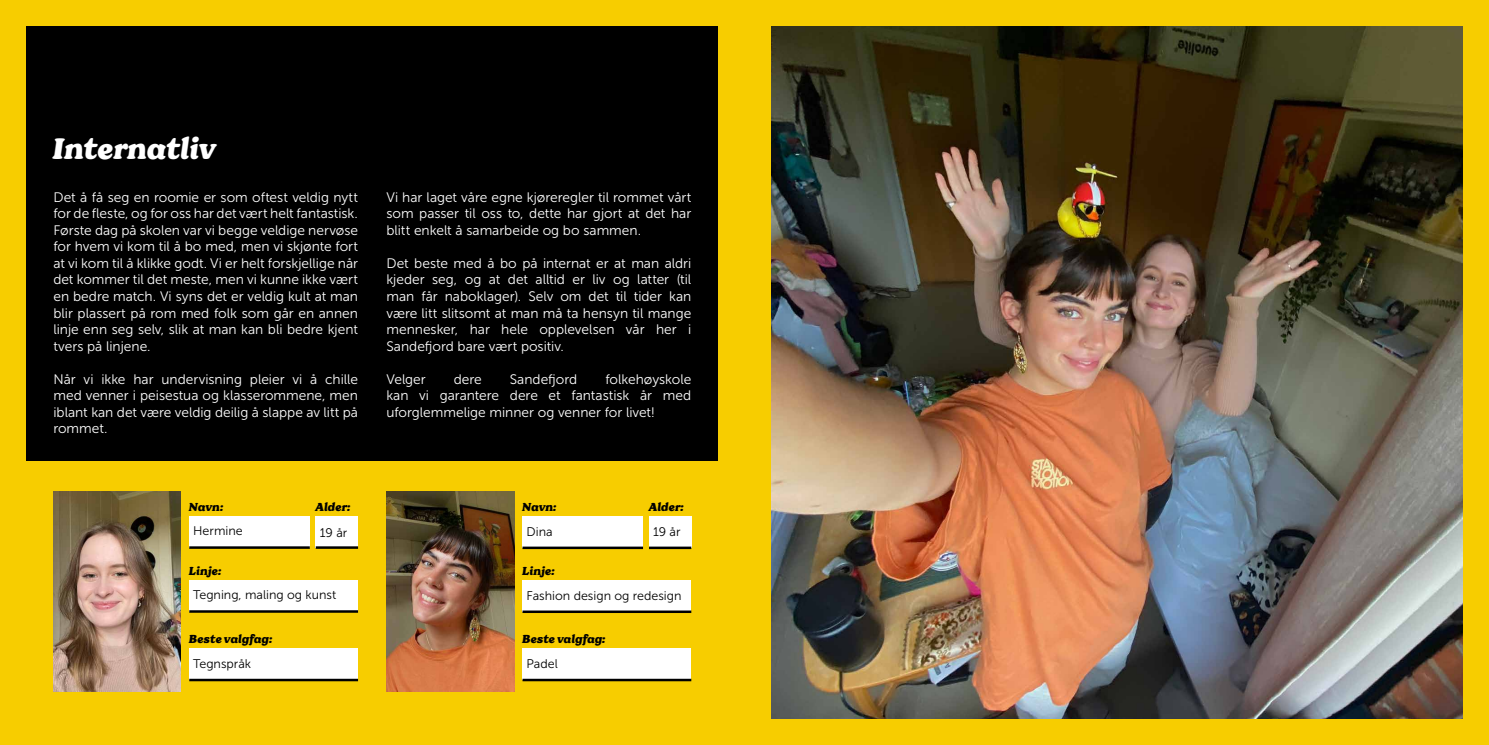
<style>
.page{position:relative;width:1489px;height:745px;background:#fff}
.page>*{position:absolute;margin:0;border:0;box-sizing:border-box;transform-origin:0 0}
.t1{font:italic 28.75px "Chinook Custom";letter-spacing:-.01em;color:#fff}
.t2{font:13.75px/16.5px "Museo Sans 300";color:#fff;text-align:justify}
.t3{font:12.5px "Museo Sans 300";color:#000}
.t4{font:italic 11.25px "Chinook Custom";letter-spacing:.01em;color:#000}
</style>
<div class="page">
<div style="left:0;top:0;width:1488px;height:744px;background:#f7cd00"></div>
<div style="left:27px;top:27px;width:691px;height:434px;background:#000"></div>
<div style="left:522px;top:516px;width:121px;height:31px;background:#fff"></div>
<div style="left:649px;top:516px;width:42px;height:31px;background:#fff"></div>
<div style="left:522px;top:580px;width:169px;height:31px;background:#fff"></div>
<div style="left:522px;top:648px;width:169px;height:31px;background:#fff"></div>
<div style="left:189px;top:516px;width:121px;height:31px;background:#fff"></div>
<div style="left:316px;top:516px;width:42px;height:31px;background:#fff"></div>
<div style="left:189px;top:580px;width:169px;height:31px;background:#fff"></div>
<div style="left:189px;top:648px;width:169px;height:31px;background:#fff"></div>
<hr style="left:189px;top:546px;width:121px;height:2px;background:#000">
<hr style="left:316px;top:546px;width:42px;height:2px;background:#000">
<hr style="left:189px;top:610px;width:169px;height:2px;background:#000">
<hr style="left:189px;top:678px;width:169px;height:2px;background:#000">
<hr style="left:522px;top:546px;width:121px;height:2px;background:#000">
<hr style="left:649px;top:546px;width:42px;height:2px;background:#000">
<hr style="left:522px;top:610px;width:169px;height:2px;background:#000">
<hr style="left:522px;top:678px;width:169px;height:2px;background:#000">
<img style="left:53px;top:491px;width:128px;height:200px">
<img style="left:386px;top:491px;width:128px;height:200px">
<img style="left:771px;top:27px;width:691px;height:691px">
<h1 class="t1" style="left:53px;top:130px;width:165px">Internatliv</h1>
<p class="t2" style="left:53px;top:189px;width:306px">Det å få seg en roomie er som oftest veldig nytt for de fleste, og for oss har det vært helt fantastisk.<br>Første dag på skolen var vi begge veldige nervøse for hvem vi kom til å bo med, men vi skjønte fort at vi kom til å klikke godt. Vi er helt forskjellige når det kommer til det meste, men vi kunne ikke vært en bedre match. Vi syns det er veldig kult at man blir plassert på rom med folk som går en annen linje enn seg selv, slik at man kan bli bedre kjent tvers på linjene.</p>
<p class="t2" style="left:53px;top:370px;width:306px">Når vi ikke har undervisning pleier vi å chille med venner i peisestua og klasserommene, men iblant kan det være veldig deilig å slappe av litt på rommet.</p>
<p class="t2" style="left:386px;top:189px;width:306px">Vi har laget våre egne kjøreregler til rommet vårt som passer til oss to, dette har gjort at det har blitt enkelt å samarbeide og bo sammen.</p>
<p class="t2" style="left:386px;top:255px;width:306px">Det beste med å bo på internat er at man aldri kjeder seg, og at det alltid er liv og latter (til man får naboklager). Selv om det til tider kan være litt slitsomt at man må ta hensyn til mange mennesker, har hele opplevelsen vår her i Sandefjord bare vært positiv.</p>
<p class="t2" style="left:386px;top:370px;width:41px">Velger</p>
<p class="t2" style="left:454px;top:370px;width:30px">dere</p>
<p class="t2" style="left:510px;top:370px;width:69px">Sandefjord</p>
<p class="t2" style="left:386px;top:370px;width:306px;text-indent:219px">folkehøyskole kan vi garantere dere et fantastisk år med uforglemmelige minner og venner for livet!</p>
<p class="t4" style="left:316px;top:499px;width:37px">Alder:</p>
<p class="t4" style="left:649px;top:499px;width:37px">Alder:</p>
<p class="t4" style="left:189px;top:499px;width:36px">Navn:</p>
<p class="t4" style="left:522px;top:499px;width:36px">Navn:</p>
<p class="t3" style="left:193px;top:524px;width:51px">Hermine</p>
<p class="t3" style="left:320px;top:525px;width:29px">19 år</p>
<p class="t3" style="left:526px;top:524px;width:28px">Dina</p>
<p class="t3" style="left:653px;top:525px;width:29px">19 år</p>
<p class="t4" style="left:189px;top:563px;width:34px">Linje:</p>
<p class="t4" style="left:522px;top:563px;width:34px">Linje:</p>
<p class="t3" style="left:193px;top:587px;width:144px">Tegning, maling og kunst</p>
<p class="t3" style="left:526px;top:588px;width:156px">Fashion design og redesign</p>
<p class="t4" style="left:189px;top:631px;width:85px">Beste valgfag:</p>
<p class="t4" style="left:522px;top:631px;width:85px">Beste valgfag:</p>
<p class="t3" style="left:193px;top:656px;width:59px">Tegnspråk</p>
<p class="t3" style="left:526px;top:656px;width:33px">Padel</p>
</div>
